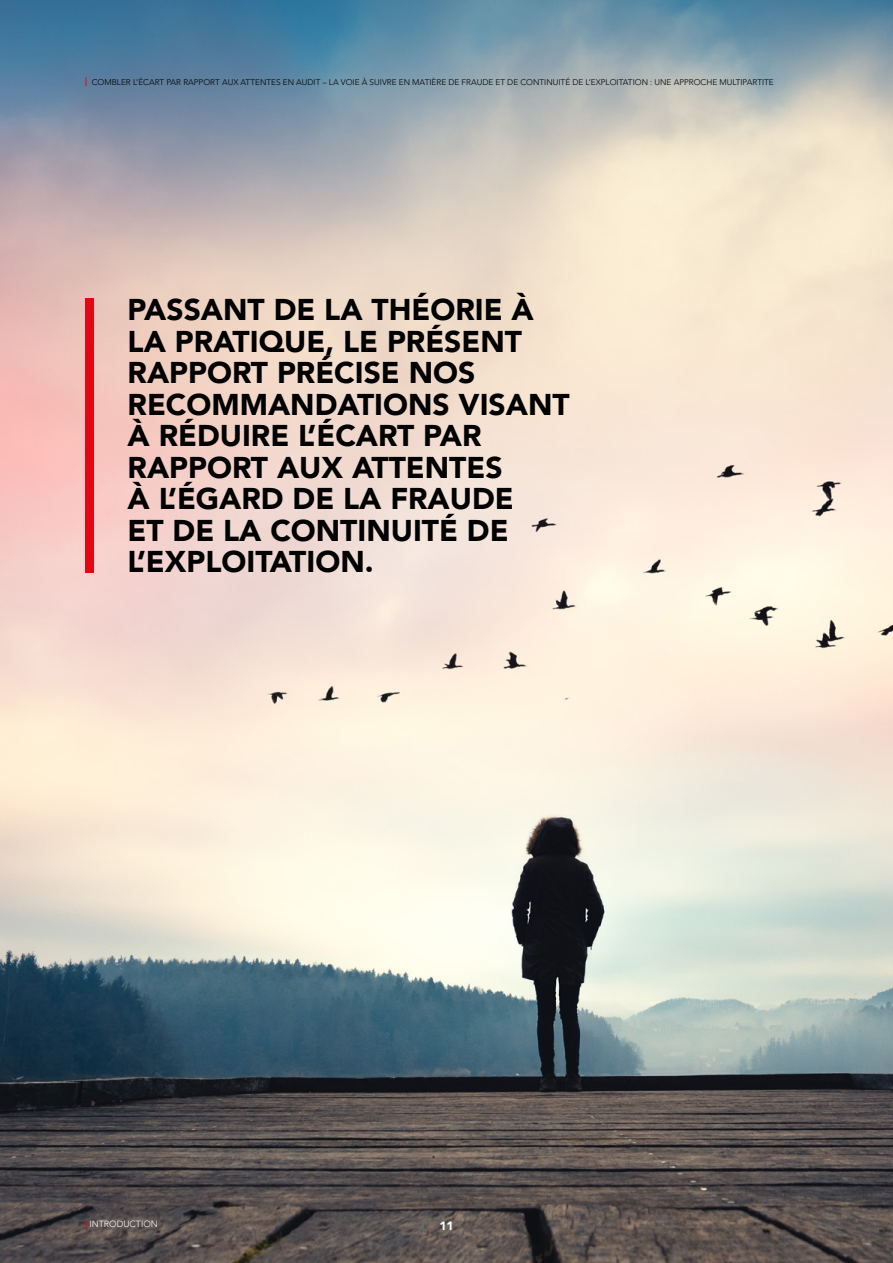
<style>
.page{position:relative;width:893px;height:1263px;background:#fff}
.page>*{position:absolute;margin:0;border:0;box-sizing:border-box;transform-origin:0 0}
.t1{font:900 30px/31.5px "Avenir LT Pro";color:#000}
.t2{font:900 12px "Avenir LT Pro";color:#fff}
.t3{font:300 9px "Avenir LT Pro";color:#fff}
.t4{font:300 8.25px "Avenir LT Pro";color:#000}
</style>
<div class="page">
<img style="left:0;top:0;width:893px;height:1263px">
<div style="left:85px;top:298px;width:9px;height:274px;background:#e30613"></div>
<p class="t4" style="left:85px;top:78px;width:690px"><sup>|</sup> COMBLER L’ÉCART PAR RAPPORT AUX ATTENTES EN AUDIT – LA VOIE À SUIVRE EN MATIÈRE DE FRAUDE ET DE CONTINUITÉ DE L’EXPLOITATION : UNE APPROCHE MULTIPARTITE</p>
<p class="t1" style="left:128px;top:294px;width:444px">PASSANT DE LA THÉORIE À<br>LA PRATIQUE, LE PRÉSENT<br>RAPPORT PRÉCISE NOS<br>RECOMMANDATIONS VISANT<br>À RÉDUIRE L’ÉCART PAR<br>RAPPORT AUX ATTENTES<br>À L’ÉGARD DE LA FRAUDE<br>ET DE LA CONTINUITÉ DE<br>L’EXPLOITATION.</p>
<p class="t3" style="left:85px;top:1219px;width:74px"><sup>|</sup> INTRODUCTION</p>
<p class="t2" style="left:439px;top:1218px;width:16px">11</p>
</div>
